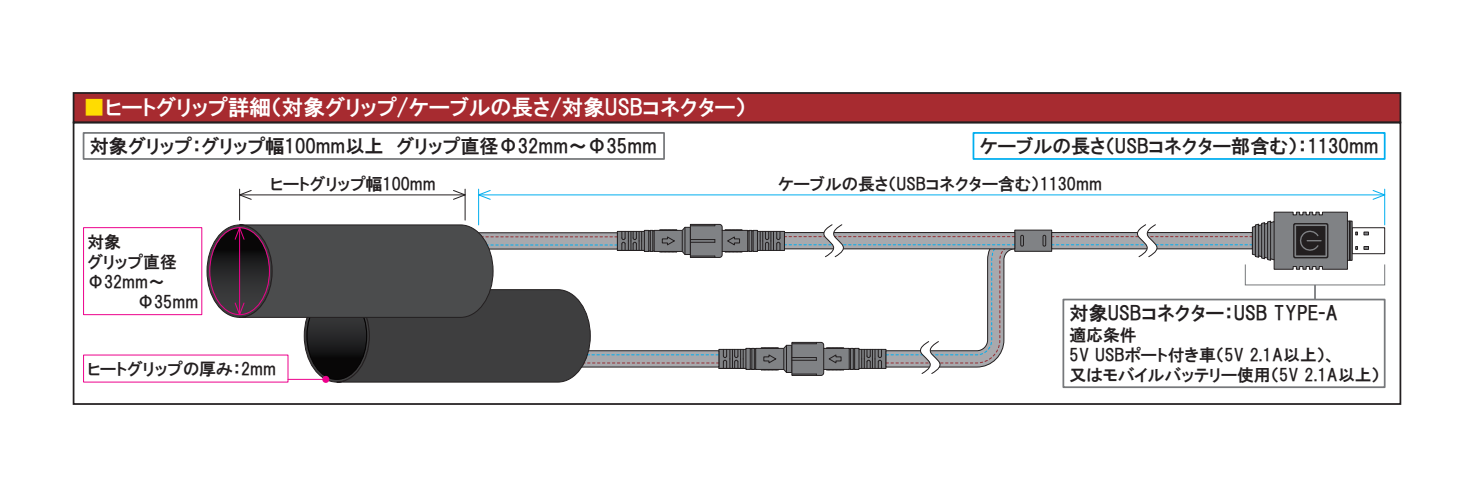
<style>
.page{position:relative;width:1474px;height:497px;background:#fff}
.page>*{position:absolute;margin:0;border:0;box-sizing:border-box;transform-origin:0 0}
.t1{font:21.53px "HGP Gothic E";color:#fff}
.t2{font:19.07px "HGP Gothic E";color:#231f20}
.t3{font:16.8px/20.1px "HGP Gothic E";color:#231f20}
.s1{color:#ffdc01}
</style>
<div class="page">
<div style="left:73px;top:92px;width:1328px;height:31px;background:#a72b30;border:2px solid #231f20"></div>
<div style="left:73px;top:121px;width:1328px;height:283px;border:2px solid #231f20"></div>
<div style="left:83px;top:132px;width:582px;height:28px;background:#fff;border:2px solid #76787b"></div>
<div style="left:972px;top:132px;width:413px;height:28px;background:#fff;border:2px solid #00aeef"></div>
<div style="left:1062px;top:298px;width:323px;height:89px;background:#fff;border:2px solid #76787b"></div>
<div style="left:1014px;top:229px;width:38px;height:22px;background:#808285;border:1px solid #231f20"></div>
<div style="left:1042px;top:234px;width:4px;height:12px;border:1px solid #231f20"></div>
<div style="left:1351px;top:227px;width:34px;height:27px;background:#fff;border:1px solid #231f20"></div>
<svg style="left:1363px;top:231px;width:5px;height:4px"></svg>
<svg style="left:1363px;top:246px;width:5px;height:3px"></svg>
<svg style="left:1051px;top:211px;width:306px;height:59px"></svg>
<svg style="left:207px;top:225px;width:65px;height:92px"></svg>
<svg style="left:210px;top:227px;width:59px;height:87px;background:#292227"></svg>
<hr style="left:239px;top:189px;width:1px;height:31px;background:#231f20">
<hr style="left:464px;top:189px;width:1px;height:31px;background:#231f20">
<hr style="left:478px;top:189px;width:1px;height:36px;background:#00aeef">
<hr style="left:1384px;top:189px;width:1px;height:36px;background:#00aeef">
<hr style="left:239px;top:194px;width:226px;height:1px;background:#231f20">
<hr style="left:478px;top:194px;width:906px;height:1px;background:#00aeef">
<svg style="left:239px;top:189px;width:13px;height:11px"></svg>
<svg style="left:234px;top:223px;width:789px;height:159px"></svg>
<svg style="left:478px;top:189px;width:13px;height:11px"></svg>
<svg style="left:452px;top:189px;width:14px;height:11px"></svg>
<svg style="left:1371px;top:189px;width:15px;height:11px"></svg>
<div style="left:83px;top:227px;width:119px;height:88px;border:1px solid #ed028c"></div>
<div style="left:1244px;top:263px;width:141px;height:22px;border:1px solid #76787b"></div>
<svg style="left:1314px;top:284px;width:1px;height:15px"></svg>
<hr style="left:288px;top:378px;width:38px;height:1px;background:#ed028c">
<div style="left:322px;top:375px;width:7px;height:7px;background:#ed028c;border-radius:50%"></div>
<p class="t1" style="left:84px;top:96px;width:664px"><span class="s1">■</span>ヒートグリップ詳細（対象グリップ/ケーブルの長さ/対象USBコネクター）</p>
<p class="t2" style="left:90px;top:136px;width:568px">対象グリップ：グリップ幅100mm以上　グリップ直径Φ32mm～Φ35mm</p>
<p class="t2" style="left:979px;top:136px;width:400px">ケーブルの長さ（USBコネクター部含む）：1130mm</p>
<p class="t3" style="left:87px;top:231px;width:35px">対象</p>
<p class="t3" style="left:87px;top:251px;width:91px">グリップ直径</p>
<p class="t3" style="left:87px;top:271px;width:79px">Φ32mm～</p>
<p class="t3" style="left:126px;top:292px;width:73px">　Φ35mm</p>
<p class="t3" style="left:270px;top:173px;width:167px">ヒートグリップ幅100mm</p>
<p class="t3" style="left:87px;top:358px;width:190px">ヒートグリップの厚み：2mm</p>
<p class="t3" style="left:778px;top:173px;width:325px">ケーブルの長さ（USBコネクター含む）1130mm</p>
<p class="t2" style="left:1069px;top:302px;width:270px">対象USBコネクター：USB TYPE-A</p>
<p class="t3" style="left:1069px;top:324px;width:312px">適応条件<br>5V USBポート付き車（5V 2.1A以上）、<br>又はモバイルバッテリー使用（5V 2.1A以上）</p>
</div>
